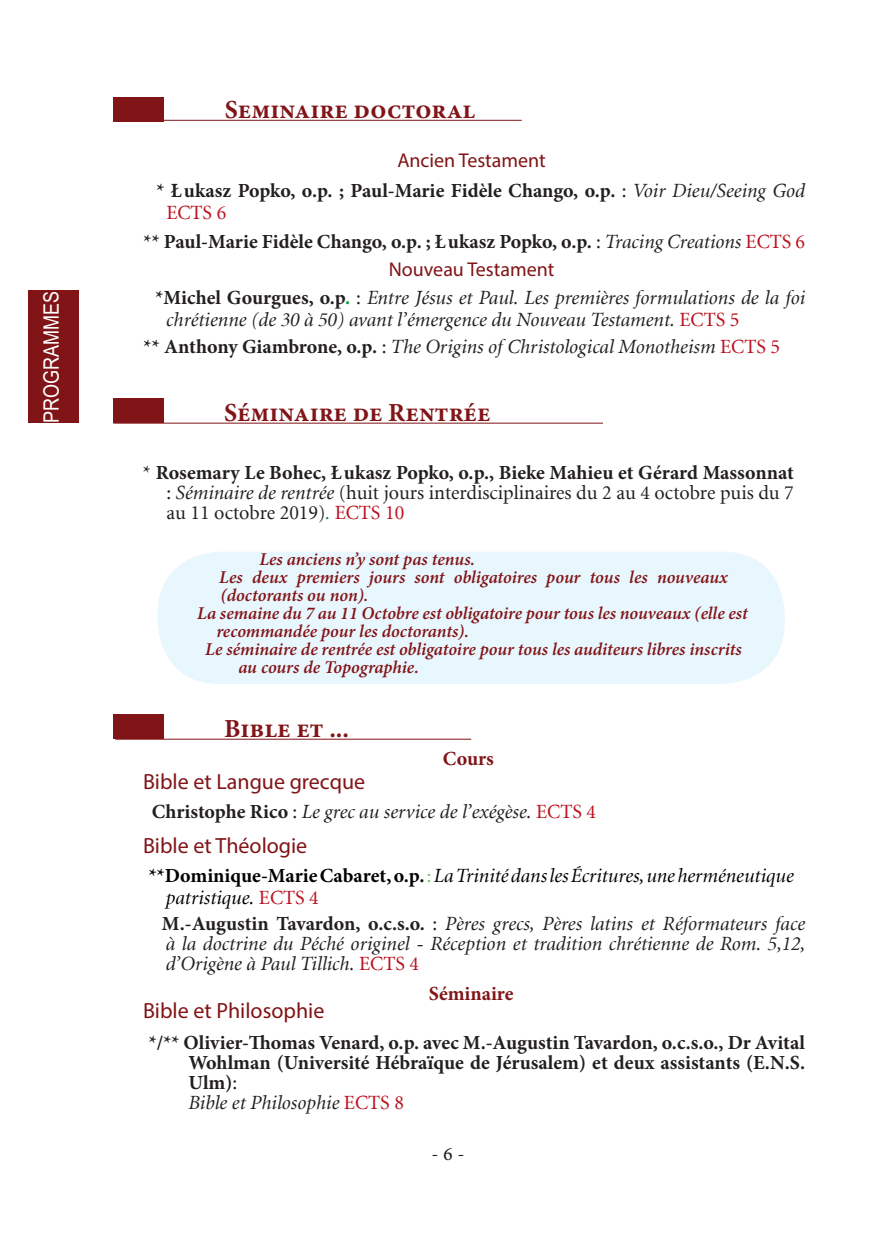
<style>
.page{position:relative;width:896px;height:1248px;background:#fff}
.page>*{position:absolute;margin:0;border:0;box-sizing:border-box;transform-origin:0 0}
.t1{font:700 26px "Minion Pro";color:#811417}
.t2{font:22px "Myriad Pro";color:#811417}
.t3{font:21.2px "Arial";color:#fff;scale:.85 1}
.t4{font:italic 20px/20px "Minion LT";color:#231f20}
.t5{font:700 20px/20px "Minion Pro";letter-spacing:-.005em;color:#231f20;text-align:justify}
.t6{font:20px/20px "Minion LT";color:#231f20}
.t7{font:italic 20px/22px "Minion LT";color:#000001}
.t8{font:20px "Myriad Pro";color:#811417}
.t9{font:700 20px "Minion Pro";color:#811417}
.t10{font:20px "Minion LT";color:#ba101e}
.t11{font:20px "Minion Pro";color:#231f20}
.t12{font:italic 600 18px "Minion Pro";letter-spacing:-.005em;color:#811417}
.s1{font-family:"Minion LT"}
.s2{font-family:"Minion LT";font-weight:400}
.s3{font-family:"Minion LT";font-weight:400;font-style:italic}
.s4{font-family:"Minion LT";font-weight:400;color:#ba101e}
.s5{font-family:"Minion Pro";font-weight:700;font-style:normal}
.s6{font-family:"Minion Pro";font-weight:700;font-style:normal;color:#009747}
.s7{font-style:normal}
.s8{font-style:normal;color:#ba101e}
.s9{font-weight:400}
.s10{font-style:italic}
.s11{font-style:italic;color:#009457}
.s12{color:#ba101e}
.s13{font-family:"Minion Pro";font-style:normal;color:#69be58}
</style>
<div class="page">
<div style="left:28px;top:290px;width:51px;height:133px;background:#811417"></div>
<div style="left:113px;top:97px;width:51px;height:24px;background:#811417"></div>
<div style="left:113px;top:714px;width:51px;height:25px;background:#811417"></div>
<hr style="left:113px;top:120px;width:409px;height:1px;background:#811417">
<hr style="left:115px;top:738px;width:356px;height:1px;background:#811417">
<div style="left:158px;top:551px;width:627px;height:133px;background:#e8f6fd;border-radius:62px"></div>
<div style="left:113px;top:399px;width:51px;height:24px;background:#811417"></div>
<hr style="left:113px;top:423px;width:490px;height:1px;background:#811417">
<p class="t3" style="left:37px;top:422px;width:156px;rotate:-90deg">PROGRAMMES</p>
<h1 class="t1" style="left:225px;top:91px;width:252px">Seminaire doctoral</h1>
<p class="t8" style="left:397px;top:148px;width:150px">Ancien Testament</p>
<p class="t5" style="left:156px;top:180px;width:650px">* <span class="s1">Ł</span>ukasz Popko, o.p. ; Paul-Marie Fidèle Chango, o.p. <span class="s2">:</span> <span class="s3">Voir Dieu/Seeing God</span></p>
<p class="t10" style="left:166px;top:202px;width:61px">ECTS 6</p>
<p class="t5" style="left:144px;top:231px;width:663px">** Paul-Marie Fidèle Chango, o.p. ; <span class="s1">Ł</span>ukasz Popko, o.p. <span class="s2">:</span> <span class="s3">Tracing Creations</span> <span class="s4">ECTS 6</span></p>
<p class="t8" style="left:389px;top:257px;width:167px">Nouveau Testament</p>
<p class="t4" style="left:166px;top:287px;width:640px;line-height:22px;text-indent:-11px"><span class="s5">*Michel Gourgues, o.p</span><span class="s6">.</span> <span class="s7">:</span> Entre Jésus et Paul. Les premières formulations de la foi chrétienne (de 30 à 50) avant l’émergence du Nouveau Testament. <span class="s8">ECTS 5</span></p>
<p class="t4" style="left:144px;top:337px;width:638px"><span class="s5">** Anthony Giambrone, o.p.</span> <span class="s7">:</span> The Origins of Christological Monotheism <span class="s8">ECTS 5</span></p>
<h1 class="t1" style="left:224px;top:394px;width:268px">Séminaire de Rentrée</h1>
<p class="t5" style="left:143px;top:462px;width:652px"><span class="s9">*</span> Rosemary Le Bohec, <span class="s1">Ł</span>ukasz Popko, o.p., Bieke Mahieu et Gérard Massonnat</p>
<p class="t6" style="left:166px;top:483px;width:629px">: <span class="s10">Séminaire de rentrée</span> (huit jours interdisciplinaires du 2 au 4 octobre puis du 7 au 11 octobre 2019)<span class="s11">.</span> <span class="s12">ECTS 10</span></p>
<p class="t12" style="left:259px;top:546px;width:217px">Les anciens n’y sont pas tenus.</p>
<p class="t12" style="left:219px;top:564px;width:510px">Les deux premiers jours sont obligatoires pour tous les nouveaux</p>
<p class="t12" style="left:220px;top:582px;width:150px">(doctorants ou non).</p>
<p class="t12" style="left:197px;top:600px;width:552px">La semaine du 7 au 11 Octobre est obligatoire pour tous les nouveaux (elle est</p>
<p class="t12" style="left:216px;top:618px;width:254px">recommandée pour les doctorants).</p>
<p class="t12" style="left:205px;top:636px;width:538px">Le séminaire de rentrée est obligatoire pour tous les auditeurs libres inscrits</p>
<p class="t12" style="left:238px;top:654px;width:182px">au cours de Topographie.</p>
<h1 class="t1" style="left:224px;top:710px;width:127px">Bible et ...</h1>
<p class="t9" style="left:443px;top:744px;width:53px">Cours</p>
<p class="t2" style="left:143px;top:767px;width:224px">Bible et Langue grecque</p>
<p class="t4" style="left:152px;top:802px;width:446px"><span class="s5">Christophe Rico</span> <span class="s7">:</span> Le grec au service de l’exégèse. <span class="s8">ECTS 4</span></p>
<p class="t2" style="left:143px;top:832px;width:166px">Bible et Théologie</p>
<p class="t7" style="left:166px;top:865px;width:629px;text-indent:-17px"><span class="s5">**Dominique-Marie Cabaret, o.p.</span> <span class="s13">:</span> La Trinité dans les Écritures, une herméneutique patristique. <span class="s8">ECTS 4</span></p>
<p class="t4" style="left:162px;top:914px;width:645px;text-align:justify"><span class="s5">M.-Augustin Tavardon, o.c.s.o.</span> <span class="s7">:</span> Pères grecs, Pères latins et Réformateurs face à la doctrine du Péché originel - Réception et tradition chrétienne de Rom. 5,12, d’Origène à Paul Tillich. <span class="s8">ECTS 4</span></p>
<p class="t9" style="left:429px;top:979px;width:86px">Séminaire</p>
<p class="t2" style="left:143px;top:996px;width:183px">Bible et Philosophie</p>
<p class="t5" style="left:188px;top:1032px;width:618px;text-indent:-40px">*/** Olivier-Thomas Venard, o.p. avec M.-Augustin Tavardon, o.c.s.o., Dr Avital Wohlman (Université Hébraïque de Jérusalem) et deux assistants (E.N.S.<br>Ulm)<span class="s2">:</span></p>
<p class="t4" style="left:188px;top:1093px;width:217px">Bible et Philosophie <span class="s8">ECTS 8</span></p>
<p class="t11" style="left:431px;top:1140px;width:35px">- 6 -</p>
</div>
